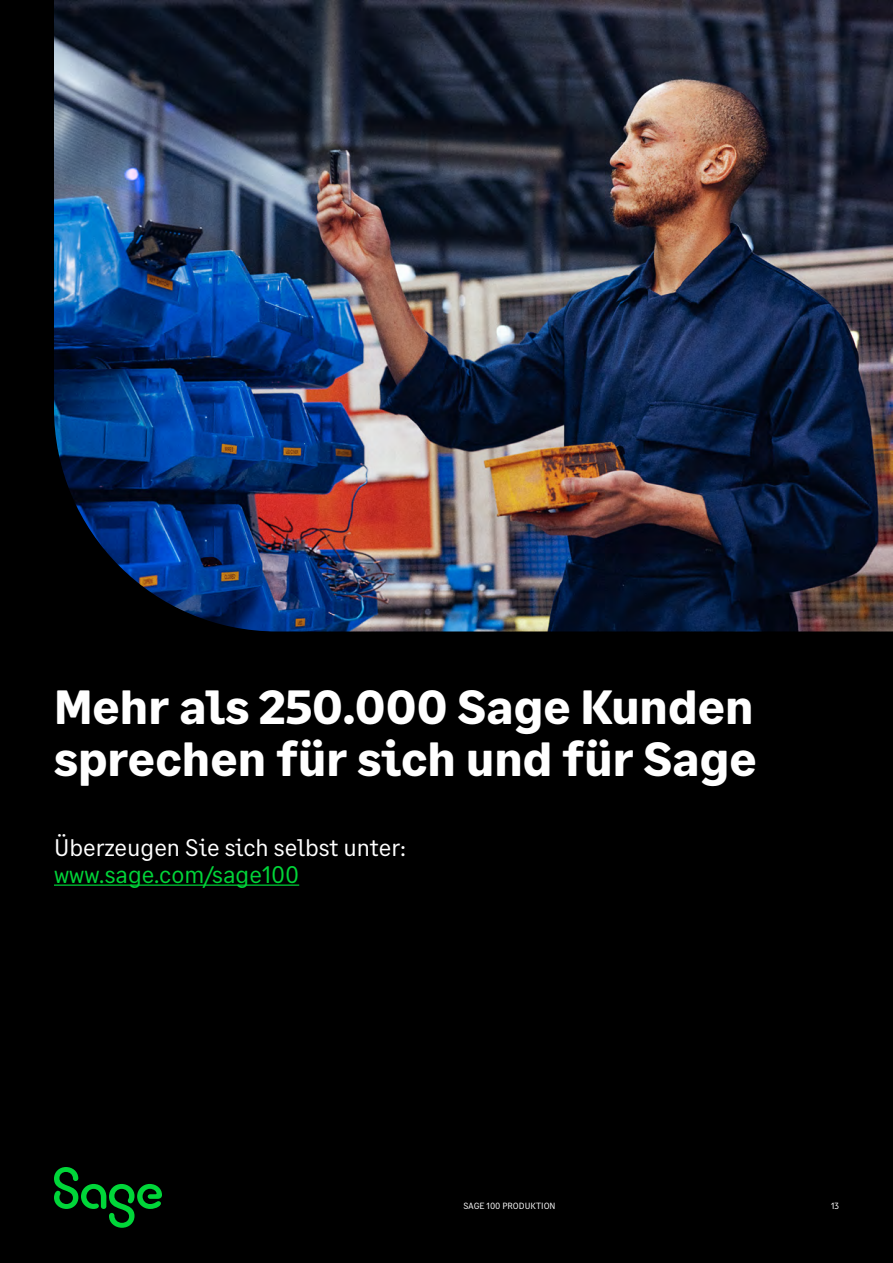
<style>
.page{position:relative;width:893px;height:1263px;background:#000}
.page>*{position:absolute;margin:0;border:0;box-sizing:border-box;transform-origin:0 0}
.t1{font:700 48px/52.5px "Sage Text";color:#fff}
.t2{font:24px "Sage Text";color:#fff}
.t3{font:24px "Sage Text";color:#00d639}
.t4{font:9px "Sage Text";color:#fff}
</style>
<div class="page">
<hr style="left:54px;top:884px;width:245px;height:2px;background:#00d639">
<img style="left:54px;top:0;width:839px;height:631px">
<svg style="left:54px;top:1167px;width:108px;height:61px"></svg>
<p class="t1" style="left:54px;top:681px;width:704px">Mehr als 250.000 Sage Kunden sprechen für sich und für Sage</p>
<p class="t2" style="left:54px;top:833px;width:354px">Überzeugen Sie sich selbst unter:</p>
<p class="t3" style="left:54px;top:860px;width:247px">www.sage.com/sage100</p>
<p class="t4" style="left:463px;top:1200px;width:94px">SAGE 100 PRODUKTION</p>
<p class="t4" style="left:831px;top:1200px;width:9px">13</p>
</div>
